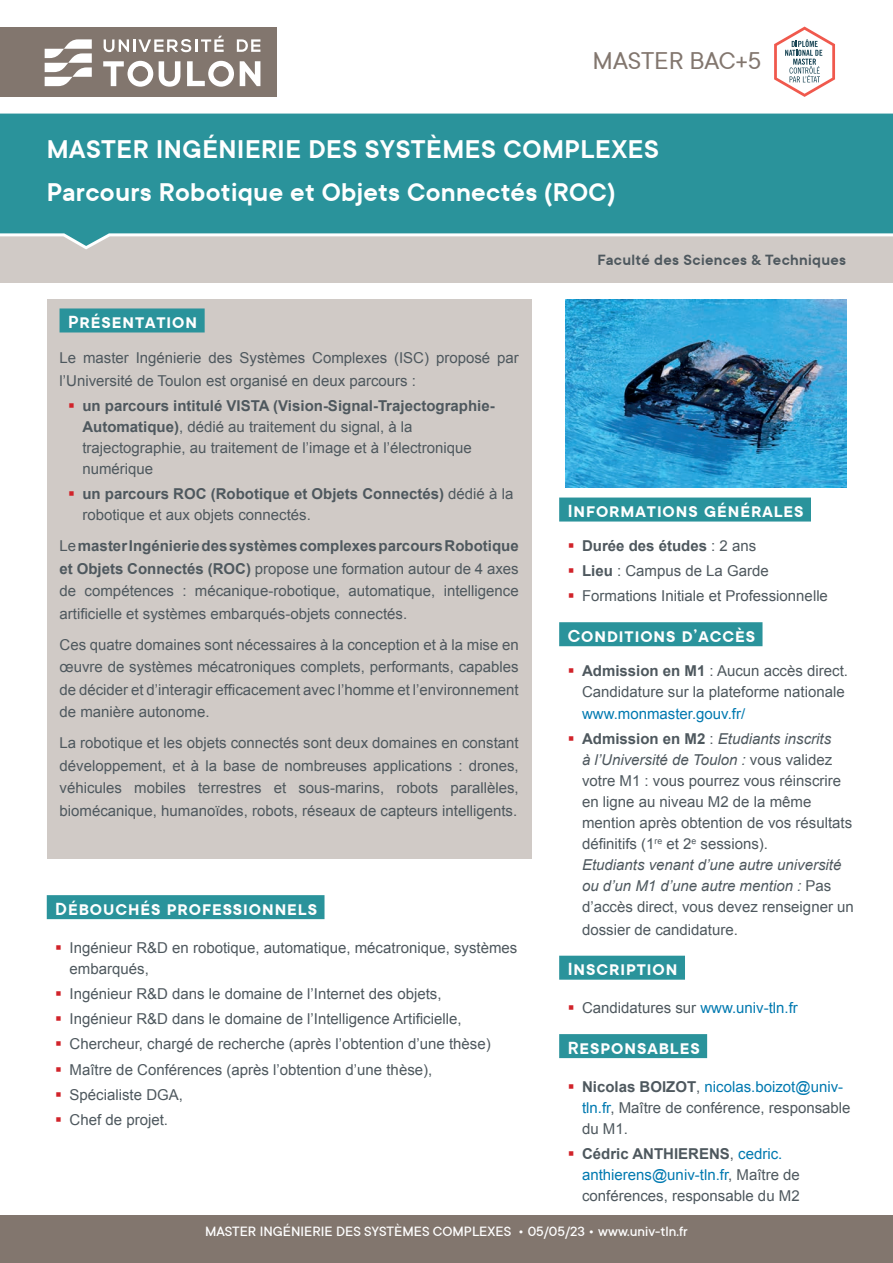
<style>
.page{position:relative;width:893px;height:1263px;background:#fff}
.page>*{position:absolute;margin:0;border:0;box-sizing:border-box;transform-origin:0 0}
.t1{font:600 28.5px/42.8px "TT Commons Classic";letter-spacing:.01em;color:#fff}
.t2{font:27px "TT Commons Classic";color:#82766e}
.t3{font:600 19.5px "TT Commons Classic";letter-spacing:.05em;color:#fff}
.t4{font:600 16.5px "TT Commons Classic";letter-spacing:.02em;color:#4e585e}
.t5{font:15px/21px "Arial";color:#4e585e}
.t6{font:700 15px/21px "Arial";color:#4e585e}
.t7{font:500 15px "TT Commons Classic";color:#fff}
.t8{font:15px "Arial";color:#0079b0}
.s1{color:#d1232a}
.s2{font-weight:700}
.s3{font-weight:400}
.s4{font-style:italic}
.s5{color:#0079b0}
</style>
<div class="page">
<div style="left:0;top:223px;width:893px;height:60px;background:#d0cac6"></div>
<svg style="left:0;top:113px;width:893px;height:137px;background:#3f9ba1"></svg>
<div style="left:0;top:1215px;width:893px;height:48px;background:#82766e"></div>
<div style="left:0;top:27px;width:277px;height:69px;background:#82766e"></div>
<div style="left:47px;top:300px;width:484px;height:559px;background:#d0cac6"></div>
<div style="left:60px;top:308px;width:145px;height:24px;background:#2a939b"></div>
<div style="left:47px;top:895px;width:277px;height:24px;background:#2a939b"></div>
<div style="left:559px;top:497px;width:252px;height:24px;background:#2a939b"></div>
<div style="left:559px;top:622px;width:203px;height:24px;background:#2a939b"></div>
<div style="left:559px;top:956px;width:126px;height:24px;background:#2a939b"></div>
<div style="left:559px;top:1034px;width:148px;height:24px;background:#2a939b"></div>
<img style="left:566px;top:300px;width:280px;height:187px">
<svg style="left:774px;top:26px;width:61px;height:71px"></svg>
<svg style="left:45px;top:39px;width:47px;height:47px"></svg>
<svg style="left:104px;top:36px;width:120px;height:16px"></svg>
<svg style="left:237px;top:39px;width:23px;height:13px"></svg>
<svg style="left:159px;top:61px;width:21px;height:26px"></svg>
<svg style="left:240px;top:61px;width:20px;height:25px"></svg>
<svg style="left:103px;top:61px;width:50px;height:26px"></svg>
<svg style="left:187px;top:61px;width:47px;height:26px"></svg>
<h2 class="t2" style="left:592px;top:44px;width:170px">MASTER BAC+5</h2>
<h1 class="t1" style="left:47px;top:127px;width:614px">MASTER INGÉNIERIE DES SYSTÈMES COMPLEXES<br>Parcours Robotique et Objets Connectés (ROC)</h1>
<h3 class="t3" style="left:68px;top:309px;width:131px">Présentation</h3>
<p class="t5" style="left:60px;top:347px;width:461px;line-height:22.5px">Le master Ingénierie des Systèmes Complexes (ISC) proposé par l’Université de Toulon est organisé en deux parcours :</p>
<p class="t5" style="left:82px;top:395px;width:414px;text-indent:-14px"><span class="s1">▪</span> <span class="s2">un parcours intitulé VISTA (Vision-Signal-Trajectographie-Automatique)</span>, dédié au traitement du signal, à la trajectographie, au traitement de l’image et à l’électronique numérique</p>
<p class="t6" style="left:82px;top:484px;width:432px;text-indent:-14px"><span class="s1">▪</span> un parcours ROC (Robotique et Objets Connectés) <span class="s3">dédié à la robotique et aux objets connectés.</span></p>
<p class="t5" style="left:60px;top:535px;width:461px;line-height:22.5px;text-align:justify">Le <span class="s2">master Ingénierie des systèmes complexes parcours Robotique et Objets Connectés (ROC)</span> propose une formation autour de 4 axes de compétences : mécanique-robotique, automatique, intelligence artificielle et systèmes embarqués-objets connectés.</p>
<p class="t5" style="left:60px;top:633px;width:461px;line-height:22.5px;text-align:justify">Ces quatre domaines sont nécessaires à la conception et à la mise en œuvre de systèmes mécatroniques complets, performants, capables de décider et d’interagir efficacement avec l’homme et l’environnement de manière autonome.</p>
<p class="t5" style="left:60px;top:732px;width:461px;line-height:22.5px;text-align:justify">La robotique et les objets connectés sont deux domaines en constant développement, et à la base de nombreuses applications : drones, véhicules mobiles terrestres et sous-marins, robots parallèles, biomécanique, humanoïdes, robots, réseaux de capteurs intelligents.</p>
<h3 class="t3" style="left:55px;top:896px;width:263px">Débouchés professionnels</h3>
<p class="t5" style="left:70px;top:937px;width:449px;text-indent:-14px"><span class="s1">▪</span> Ingénieur R&amp;D en robotique, automatique, mécatronique, systèmes embarqués,</p>
<p class="t5" style="left:55px;top:983px;width:388px"><span class="s1">▪</span> Ingénieur R&amp;D dans le domaine de l’Internet des objets,</p>
<p class="t5" style="left:55px;top:1008px;width:408px"><span class="s1">▪</span> Ingénieur R&amp;D dans le domaine de l’Intelligence Artificielle,</p>
<p class="t5" style="left:55px;top:1034px;width:437px"><span class="s1">▪</span> Chercheur, chargé de recherche (après l’obtention d’une thèse)</p>
<p class="t5" style="left:55px;top:1059px;width:379px"><span class="s1">▪</span> Maître de Conférences (après l’obtention d’une thèse),</p>
<p class="t5" style="left:55px;top:1084px;width:129px"><span class="s1">▪</span> Spécialiste DGA,</p>
<p class="t5" style="left:55px;top:1109px;width:114px"><span class="s1">▪</span> Chef de projet.</p>
<p class="t4" style="left:597px;top:249px;width:250px">Faculté des Sciences &amp; Techniques</p>
<h3 class="t3" style="left:568px;top:499px;width:237px">Informations générales</h3>
<p class="t6" style="left:568px;top:536px;width:190px"><span class="s1">▪</span> Durée des études <span class="s3">: 2 ans</span></p>
<p class="t5" style="left:568px;top:560px;width:203px"><span class="s1">▪</span> <span class="s2">Lieu</span> : Campus de La Garde</p>
<p class="t5" style="left:568px;top:586px;width:262px"><span class="s1">▪</span> Formations Initiale et Professionnelle</p>
<h3 class="t3" style="left:568px;top:623px;width:189px">Conditions d’accès</h3>
<p class="t5" style="left:568px;top:660px;width:282px;text-align:right"><span class="s1">▪</span> <span class="s2">Admission en M1</span> : Aucun accès direct.<br>Candidature sur la plateforme nationale</p>
<p class="t8" style="left:582px;top:704px;width:165px">www.monmaster.gouv.fr/</p>
<p class="t5" style="left:582px;top:729px;width:273px;text-indent:-14px"><span class="s1">▪</span> <span class="s2">Admission en M2</span> : <span class="s4">Etudiants inscrits<br>à l’Université de Toulon :</span> vous validez votre M1 : vous pourrez vous réinscrire en ligne au niveau M2 de la même mention après obtention de vos résultats définitifs (1<sup>re</sup> et 2<sup>e</sup> sessions).<br><span class="s4">Etudiants venant d’une autre université ou d’un M1 d’une autre mention :</span> Pas d’accès direct, vous devez renseigner un</p>
<p class="t5" style="left:582px;top:919px;width:157px">dossier de candidature.</p>
<h3 class="t3" style="left:568px;top:957px;width:111px">Inscription</h3>
<p class="t5" style="left:568px;top:998px;width:232px"><span class="s1">▪</span> Candidatures sur <span class="s5">www.univ-tln.fr</span></p>
<h3 class="t3" style="left:568px;top:1035px;width:133px">Responsables</h3>
<p class="t5" style="left:582px;top:1076px;width:270px;text-indent:-14px"><span class="s1">▪</span> <span class="s2">Nicolas BOIZOT</span>, <span class="s5">nicolas.boizot@univ&shy;tln.fr</span>, Maître de conférence, responsable du M1.</p>
<p class="t5" style="left:582px;top:1143px;width:219px;text-indent:-14px"><span class="s1">▪</span> <span class="s2">Cédric ANTHIERENS</span>, <span class="s5">cedric. anthierens@univ-tln.fr</span>, Maître de conférences, responsable du M2</p>
<p class="t7" style="left:205px;top:1222px;width:484px">MASTER INGÉNIERIE DES SYSTÈMES COMPLEXES • 05/05/23 • WWW.UNIV-TLN.FR</p>
</div>
